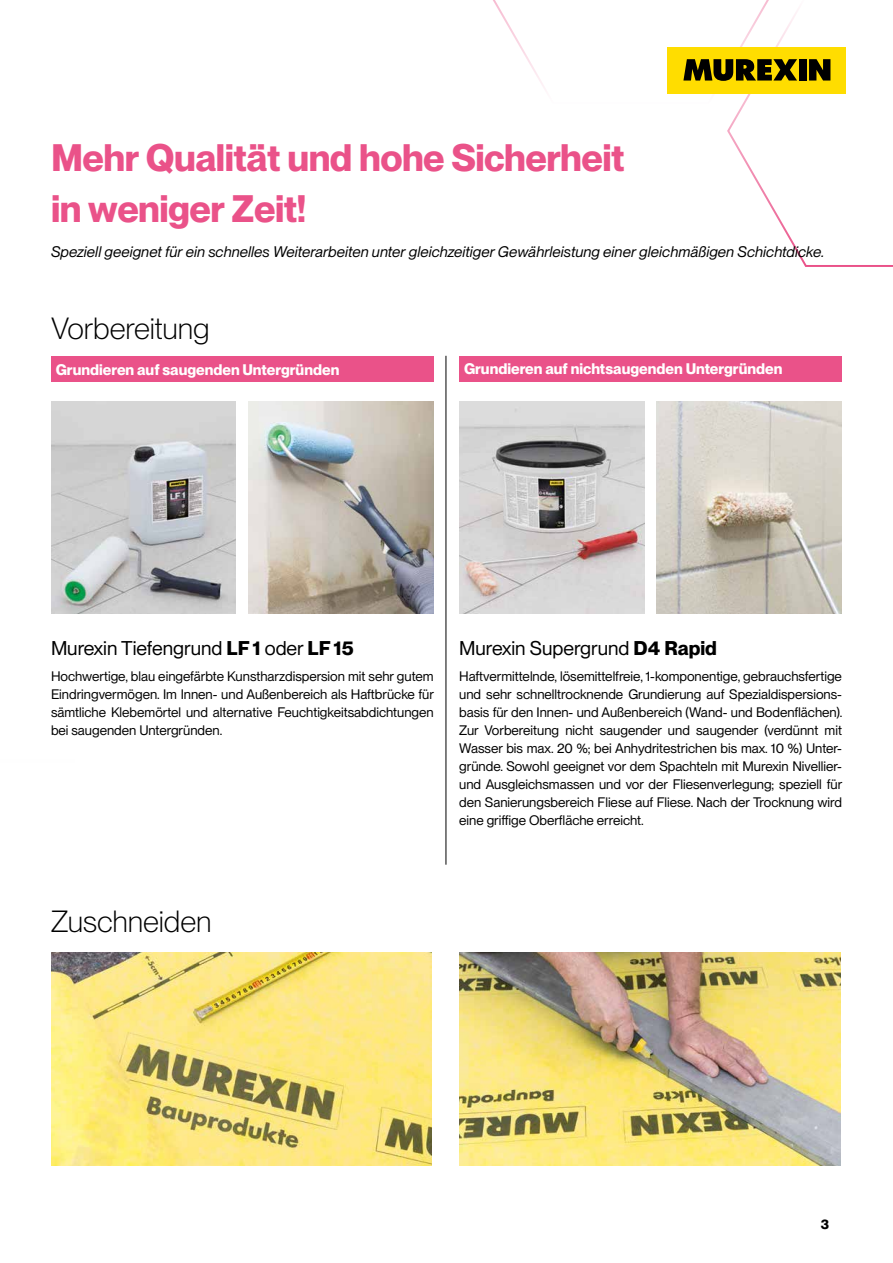
<style>
.page{position:relative;width:893px;height:1263px;background:#fff}
.page>*{position:absolute;margin:0;border:0;box-sizing:border-box;transform-origin:0 0}
.t1{font:700 37.5px/51px "PP Neue Montreal";letter-spacing:-.015em;color:#ea5289}
.t2{font:300 30px "PP Neue Montreal";letter-spacing:-.005em;color:#000}
.t3{font:19.5px "PP Neue Montreal";color:#000}
.t4{font:italic 15px "PP Neue Montreal";letter-spacing:.005em;color:#000}
.t5{font:700 15px "PP Neue Montreal";color:#fff}
.t6{font:13.5px/18px "PP Neue Montreal";color:#000;text-align:justify}
.t7{font:700 13.5px "PP Neue Montreal";color:#000}
.s1{font-weight:700}
</style>
<div class="page">
<img style="left:74px;top:953px;width:358px;height:212px">
<img style="left:459px;top:953px;width:381px;height:212px">
<img style="left:51px;top:401px;width:185px;height:213px">
<img style="left:459px;top:401px;width:185px;height:213px">
<img style="left:249px;top:401px;width:185px;height:213px">
<img style="left:657px;top:401px;width:185px;height:213px">
<div style="left:51px;top:356px;width:383px;height:25px;background:#ea5289"></div>
<div style="left:459px;top:356px;width:383px;height:25px;background:#ea5289"></div>
<hr style="left:446px;top:356px;width:1px;height:509px;background:#000">
<svg style="left:51px;top:952px;width:23px;height:214px"></svg>
<svg style="left:493px;top:0;width:400px;height:267px"></svg>
<h1 class="t1" style="left:51px;top:133px;width:575px">Mehr Qualität und hohe Sicherheit in weniger Zeit!</h1>
<p class="t4" style="left:51px;top:242px;width:775px">Speziell geeignet für ein schnelles Weiterarbeiten unter gleichzeitiger Gewährleistung einer gleichmäßigen Schichtdicke.</p>
<h2 class="t2" style="left:51px;top:311px;width:160px">Vorbereitung</h2>
<p class="t5" style="left:56px;top:360px;width:285px">Grundieren auf saugenden Untergründen</p>
<p class="t5" style="left:464px;top:359px;width:320px">Grundieren auf nichtsaugenden Untergründen</p>
<h3 class="t3" style="left:51px;top:636px;width:304px">Murexin Tiefengrund <span class="s1">LF 1</span> oder <span class="s1">LF 15</span></h3>
<p class="t6" style="left:51px;top:667px;width:384px">Hochwertige, blau eingefärbte Kunstharzdispersion mit sehr gutem Eindringvermögen. Im Innen- und Außenbereich als Haftbrücke für sämtliche Klebemörtel und alternative Feuchtigkeitsabdichtungen bei saugenden Untergründen.</p>
<h3 class="t3" style="left:459px;top:636px;width:259px">Murexin Supergrund <span class="s1">D4 Rapid</span></h3>
<p class="t6" style="left:459px;top:667px;width:385px">Haftvermittelnde, lösemittelfreie, 1-komponentige, gebrauchsfertige und sehr schnelltrocknende Grundierung auf Spezialdispersions&shy;basis für den Innen- und Außenbereich (Wand- und Bodenflächen).<br>Zur Vorbereitung nicht saugender und saugender (verdünnt mit Wasser bis max. 20 %; bei Anhydritestrichen bis max. 10 %) Unter&shy;gründe. Sowohl geeignet vor dem Spachteln mit Murexin Nivellier&shy;und Ausgleichsmassen und vor der Fliesenverlegung; speziell für den Sanierungsbereich Fliese auf Fliese. Nach der Trocknung wird eine griffige Oberfläche erreicht.</p>
<h2 class="t2" style="left:51px;top:904px;width:162px">Zuschneiden</h2>
<p class="t7" style="left:821px;top:1216px;width:10px">3</p>
</div>
